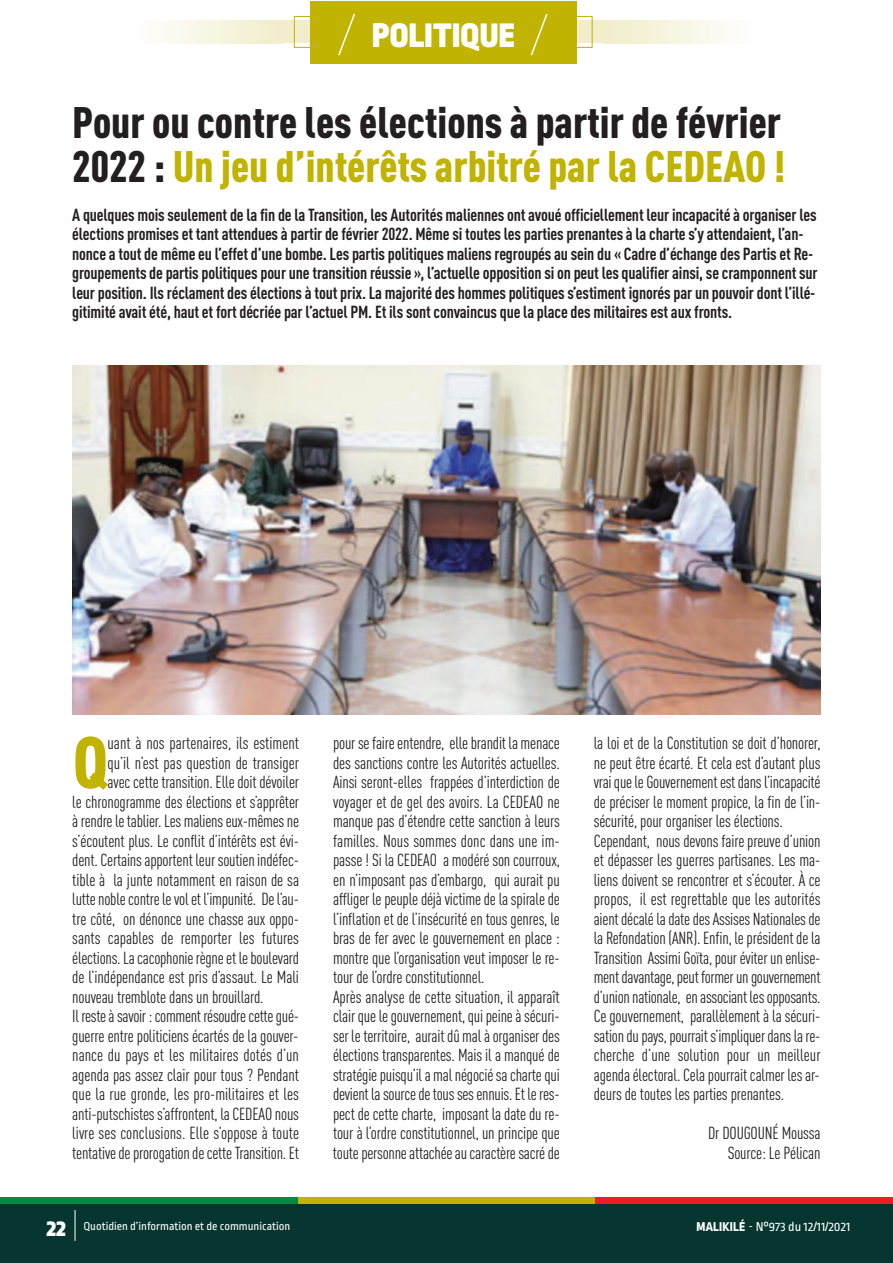
<style>
.page{position:relative;width:893px;height:1263px;background:#fff}
.page>*{position:absolute;margin:0;border:0;box-sizing:border-box;transform-origin:0 0}
.t1{font:900 condensed 72px "DIN Pro";color:#c0b301}
.t2{font:900 condensed 43.5px/43.5px "DIN Pro";color:#231f20}
.t3{font:900 36px "Ropa Sans Pro";letter-spacing:.01em;color:#fff}
.t4{font:condensed 17.25px/19.5px "DIN Pro";letter-spacing:-.01em;color:#231f20}
.t5{font:700 condensed 17.25px/19.5px "DIN Pro";letter-spacing:-.01em;color:#231f20}
.t6{font:13.5px "Ropa Sans Pro";color:#fff}
.t7{font:12px "Ropa Sans Pro";color:#fff}
.s1{color:#c0b301}
.s2{font-weight:900;font-size:24px}
.s3{font-weight:800}
</style>
<div class="page">
<div style="left:0;top:1203px;width:893px;height:60px;background:#05352f"></div>
<div style="left:0;top:1197px;width:298px;height:6px;background:#008b43"></div>
<div style="left:298px;top:1197px;width:297px;height:6px;background:#c0b301"></div>
<div style="left:595px;top:1197px;width:298px;height:6px;background:#ee1d23"></div>
<hr style="left:75px;top:1210px;width:1px;height:31px;background:#fff">
<div style="left:282px;top:21px;width:324px;height:22px;background:#f2eecb"></div>
<div style="left:135px;top:21px;width:147px;height:22px;background:linear-gradient(to right,#fefefe,#f1eecb)"></div>
<div style="left:604px;top:21px;width:147px;height:22px;background:linear-gradient(to right,#f1eeca,#fefefd)"></div>
<div style="left:294px;top:16px;width:298px;height:32px;border:1px solid #c0b301"></div>
<div style="left:311px;top:1px;width:266px;height:62px;background:#c0b301"></div>
<svg style="left:338px;top:13px;width:17px;height:43px"></svg>
<svg style="left:530px;top:13px;width:18px;height:43px"></svg>
<img style="left:72px;top:366px;width:749px;height:348px">
<h3 class="t3" style="left:372px;top:24px;width:144px">POLITIQUE</h3>
<h2 class="t2" style="left:72px;top:105px;width:715px">Pour ou contre les élections à partir de février<br>2022 : <span class="s1">Un jeu d’intérêts arbitré par la CEDEAO !</span></h2>
<p class="t5" style="left:72px;top:207px;width:747px">A quelques mois seulement de la fin de la Transition, les Autorités maliennes ont avoué officiellement leur incapacité à organiser les élections promises et tant attendues à partir de février 2022. Même si toutes les parties prenantes à la charte s’y attendaient, l’an&shy;nonce a tout de même eu l’effet d’une bombe. Les partis politiques maliens regroupés au sein du « Cadre d’échange des Partis et Re&shy;groupements de partis politiques pour une transition réussie », l’actuelle opposition si on peut les qualifier ainsi, se cramponnent sur leur position. Ils réclament des élections à tout prix. La majorité des hommes politiques s’estiment ignorés par un pouvoir dont l’illé&shy;gitimité avait été, haut et fort décriée par l’actuel PM. Et ils sont convaincus que la place des militaires est aux fronts.</p>
<h1 class="t1" style="left:73px;top:737px;width:36px">Q</h1>
<p class="t4" style="left:108px;top:735px;width:193px">uant à nos partenaires, ils estiment</p>
<p class="t4" style="left:108px;top:754px;width:193px">qu’il n’est pas question de transiger</p>
<p class="t4" style="left:108px;top:774px;width:193px">avec cette transition. Elle doit dévoiler</p>
<p class="t4" style="left:72px;top:793px;width:228px">le chronogramme des élections et s’apprêter</p>
<p class="t4" style="left:72px;top:813px;width:228px">àrendreletablier.Lesmalienseux-mêmesne</p>
<p class="t4" style="left:72px;top:832px;width:228px">s’écoutent plus. Le conflit d’intérêts est évi-</p>
<p class="t4" style="left:72px;top:852px;width:228px">dent.Certainsapportent leursoutienindéfec-</p>
<p class="t4" style="left:72px;top:871px;width:228px">tible à la junte notamment en raison de sa</p>
<p class="t4" style="left:72px;top:891px;width:228px">luttenoblecontrelevolet l’impunité. Del’au-</p>
<p class="t4" style="left:72px;top:910px;width:228px">tre côté, on dénonce une chasse aux oppo-</p>
<p class="t4" style="left:72px;top:930px;width:228px">sants capables de remporter les futures</p>
<p class="t4" style="left:72px;top:949px;width:228px">élections.Lacacophonierègneet leboulevard</p>
<p class="t4" style="left:72px;top:969px;width:228px">de l’indépendance est pris d’assaut. Le Mali</p>
<p class="t4" style="left:72px;top:988px;width:193px">nouveau tremblote dans un brouillard.</p>
<p class="t4" style="left:72px;top:1008px;width:228px">Il resteàsavoir :comment résoudrecettegué-</p>
<p class="t4" style="left:72px;top:1027px;width:227px">guerre entre politiciens écartés de la gouver-</p>
<p class="t4" style="left:72px;top:1047px;width:228px">nance du pays et les militaires dotés d’un</p>
<p class="t4" style="left:72px;top:1066px;width:228px">agenda pas assez clair pour tous ? Pendant</p>
<p class="t4" style="left:72px;top:1086px;width:228px">que la rue gronde, les pro-militaires et les</p>
<p class="t4" style="left:72px;top:1105px;width:228px">anti-putschistes s’affrontent, la CEDEAO nous</p>
<p class="t4" style="left:72px;top:1125px;width:228px">livre ses conclusions. Elle s’oppose à toute</p>
<p class="t4" style="left:72px;top:1144px;width:228px">tentativedeprorogationdecetteTransition.Et</p>
<p class="t4" style="left:333px;top:735px;width:228px">poursefaireentendre, ellebrandit la menace des sanctions contre les Autorités actuelles.<br>Ainsi seront-elles frappées d’interdiction de voyager et de gel des avoirs. La CEDEAO ne manque pas d’étendre cette sanction à leurs familles. Nous sommes donc dans une im&shy;passe ! Si la CEDEAO a modéré son courroux, en n’imposant pas d’embargo, qui aurait pu affliger le peuple déjà victime de la spirale de l’inflation et de l’insécurité en tous genres, le bras de fer avec le gouvernement en place : montre que l’organisation veut imposer le re&shy;tour de l’ordre constitutionnel.<br>Après analyse de cette situation, il apparaît clair que le gouvernement, qui peine à sécuri&shy;ser le territoire, aurait dû mal à organiser des élections transparentes. Mais il a manqué de stratégiepuisqu’ila malnégociésachartequi devient lasourcedetoussesennuis.Et leres&shy;pect de cette charte, imposant la date du re&shy;tour à l’ordre constitutionnel, un principe que toutepersonneattachéeaucaractèresacréde</p>
<p class="t4" style="left:594px;top:735px;width:228px">la loi et de la Constitution se doit d’honorer, ne peut être écarté. Et cela est d’autant plus vraiquele Gouvernementestdansl’incapacité de préciser le moment propice, la fin de l’in&shy;sécurité, pour organiser les élections.<br>Cependant, nous devons faire preuve d’union et dépasser les guerres partisanes. Les ma&shy;liens doivent se rencontrer et s’écouter. À ce propos, il est regrettable que les autorités aientdécaléladatedesAssises Nationalesde la Refondation (ANR). Enfin, le président de la Transition Assimi Goïta,pouréviterunenlise&shy;mentdavantage,peut formerungouvernement d’unionnationale, enassociant lesopposants.<br>Ce gouvernement, parallèlement à la sécuri&shy;sationdupays,pourraits’impliquerdanslare&shy;cherche d’une solution pour un meilleur agenda électoral. Cela pourrait calmer les ar&shy;deurs de toutes les parties prenantes.</p>
<p class="t4" style="left:708px;top:1125px;width:114px;text-align:right">Dr DOUGOUNÉ Moussa<br>Source: Le Pélican</p>
<p class="t7" style="left:47px;top:1222px;width:245px"><span class="s2">22</span> Quotidien d’information et de communication</p>
<p class="t6" style="left:697px;top:1222px;width:155px"><span class="s3">MALIKILé</span> - N°973 du 12/11/2021</p>
</div>
